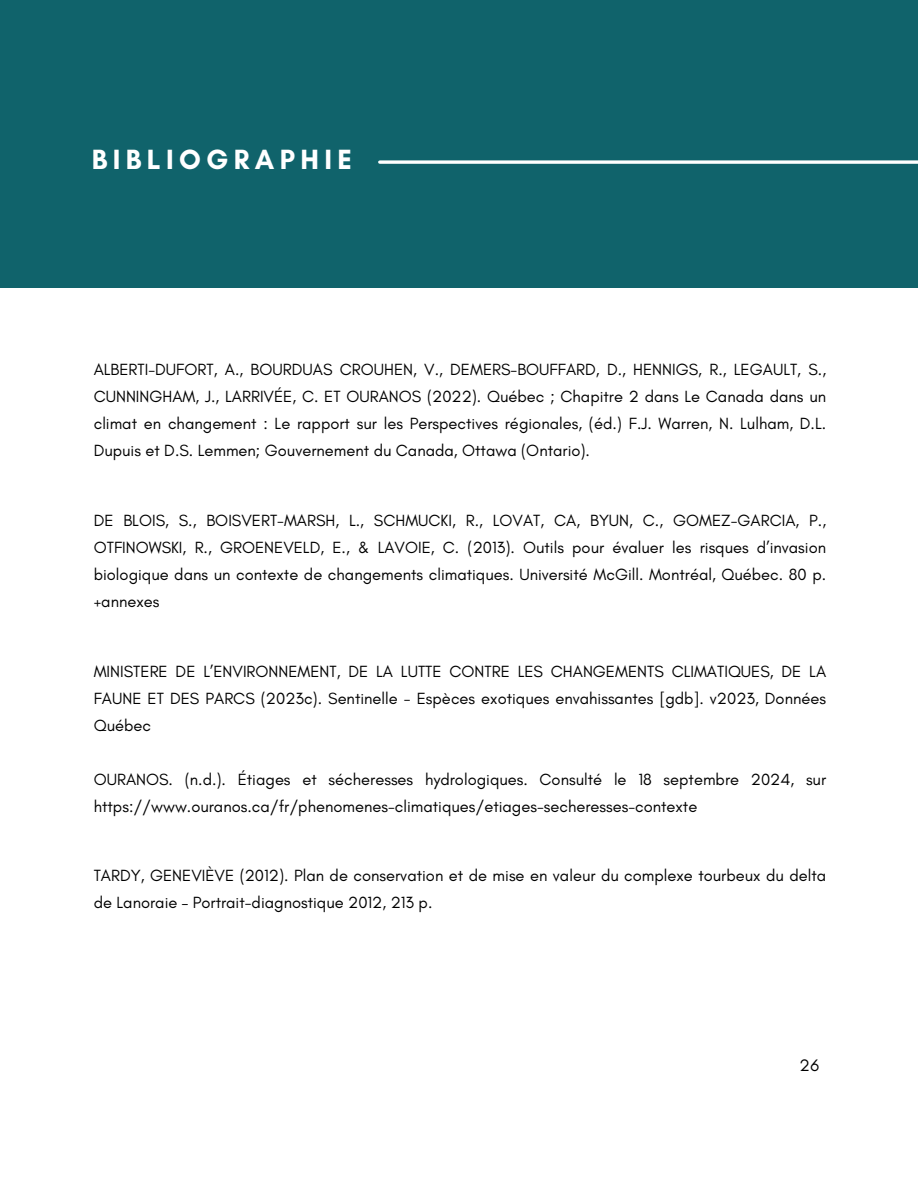
<style>
.page{position:relative;width:918px;height:1188px;background:#fff}
.page>*{position:absolute;margin:0;border:0;box-sizing:border-box;transform-origin:0 0}
.t1{font:700 28.35px "Glacial Indifference";letter-spacing:.19em;color:#fff}
.t2{font:16.95px "Glacial Indifference";color:#000}
.t3{font:16.5px/27px "Glacial Indifference";color:#000;text-align:justify}
</style>
<div class="page">
<div style="left:0;top:0;width:918px;height:288px;background:#10636b"></div>
<svg style="left:380px;top:160px;width:538px;height:4px;background:#d9e6e7"></svg>
<h1 class="t1" style="left:92px;top:142px;width:262px">BIBLIOGRAPHIE</h1>
<p class="t3" style="left:94px;top:356px;width:734px">ALBERTI-DUFORT, A., BOURDUAS CROUHEN, V., DEMERS-BOUFFARD, D., HENNIGS, R., LEGAULT, S., CUNNINGHAM, J., LARRIVÉE, C. ET OURANOS (2022). Québec ; Chapitre 2 dans Le Canada dans un climat en changement : Le rapport sur les Perspectives régionales, (éd.) F.J. Warren, N. Lulham, D.L.<br>Dupuis et D.S. Lemmen; Gouvernement du Canada, Ottawa (Ontario).</p>
<p class="t3" style="left:94px;top:507px;width:734px">DE BLOIS, S., BOISVERT-MARSH, L., SCHMUCKI, R., LOVAT, CA, BYUN, C., GOMEZ-GARCIA, P., OTFINOWSKI, R., GROENEVELD, E., &amp; LAVOIE, C. (2013). Outils pour évaluer les risques d’invasion biologique dans un contexte de changements climatiques. Université McGill. Montréal, Québec. 80 p. +annexes</p>
<p class="t3" style="left:94px;top:657px;width:734px">MINISTERE DE L’ENVIRONNEMENT, DE LA LUTTE CONTRE LES CHANGEMENTS CLIMATIQUES, DE LA FAUNE ET DES PARCS (2023c). Sentinelle - Espèces exotiques envahissantes [gdb]. v2023, Données Québec</p>
<p class="t3" style="left:94px;top:765px;width:734px">OURANOS. (n.d.). Étiages et sécheresses hydrologiques. Consulté le 18 septembre 2024, sur https://www.ouranos.ca/fr/phenomenes-climatiques/etiages-secheresses-contexte</p>
<p class="t3" style="left:94px;top:862px;width:734px">TARDY, GENEVIÈVE (2012). Plan de conservation et de mise en valeur du complexe tourbeux du delta de Lanoraie – Portrait-diagnostique 2012, 213 p.</p>
<p class="t2" style="left:799px;top:1054px;width:21px">26</p>
</div>
